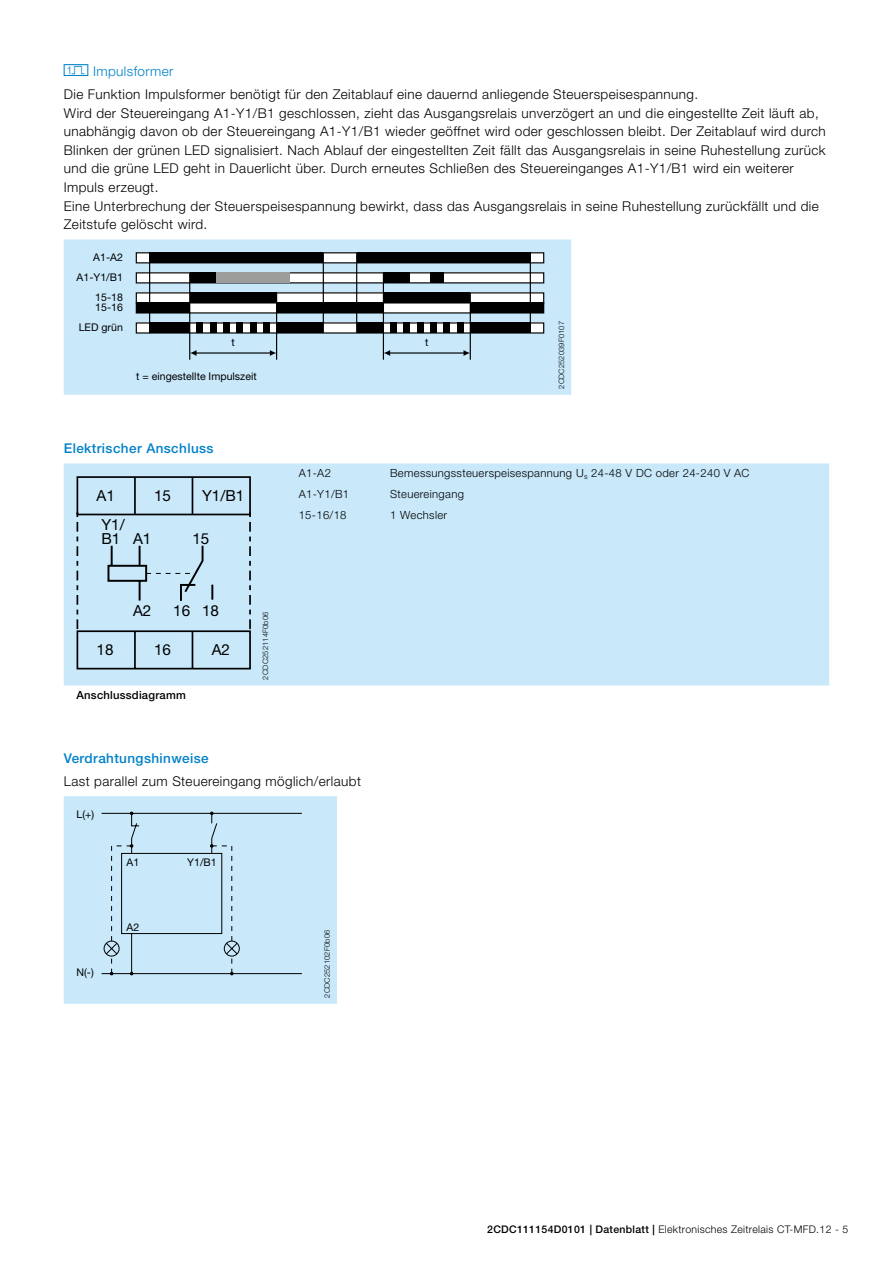
<style>
.page{position:relative;width:893px;height:1263px;background:#fff}
.page>*{position:absolute;margin:0;border:0;box-sizing:border-box;transform-origin:0 0}
.t1{font:15.3px/13.5px "Helvetica Neue LT";color:#000}
.t2{font:300 13.5px/18.6px "Helvetica Neue LT";letter-spacing:.03em;color:#000}
.t3{font:500 13.5px "Helvetica Neue LT";letter-spacing:.03em;color:#0081c9}
.t4{font:300 11.25px "Helvetica Neue LT";letter-spacing:.03em;color:#000}
.t5{font:500 11.25px "Helvetica Neue LT";letter-spacing:.02em;color:#000}
.t6{font:10.65px "Helvetica Neue LT";color:#000}
.t7{font:300 10.5px "Helvetica Neue LT";letter-spacing:.03em;color:#000}
.t8{font:300 7.5px "Helvetica Neue LT";letter-spacing:.02em;color:#000}
.s1{color:#0081c9}
.s2{font-weight:500}
</style>
<div class="page">
<div style="left:64px;top:239px;width:507px;height:156px;background:#c9e9fb"></div>
<div style="left:136px;top:253px;width:408px;height:10px;background:#fff"></div>
<div style="left:136px;top:252px;width:408px;height:11px;border:1px solid #000"></div>
<div style="left:136px;top:273px;width:408px;height:10px;background:#fff"></div>
<div style="left:136px;top:293px;width:408px;height:10px;background:#fff"></div>
<div style="left:136px;top:292px;width:408px;height:11px;border:1px solid #000"></div>
<div style="left:136px;top:303px;width:408px;height:10px;background:#fff"></div>
<div style="left:136px;top:302px;width:408px;height:11px;border:1px solid #000"></div>
<div style="left:277px;top:303px;width:106px;height:10px;background:#000"></div>
<div style="left:470px;top:303px;width:74px;height:10px;background:#000"></div>
<div style="left:136px;top:303px;width:54px;height:10px;background:#000"></div>
<div style="left:150px;top:253px;width:173px;height:10px;background:#000"></div>
<div style="left:357px;top:253px;width:173px;height:10px;background:#000"></div>
<div style="left:190px;top:293px;width:87px;height:10px;background:#000"></div>
<div style="left:383px;top:293px;width:87px;height:10px;background:#000"></div>
<div style="left:136px;top:323px;width:408px;height:10px;background:#fff"></div>
<div style="left:136px;top:322px;width:408px;height:12px;border:1px solid #000"></div>
<hr style="left:149px;top:253px;width:1px;height:80px;background:#000">
<hr style="left:276px;top:293px;width:1px;height:67px;background:#000">
<hr style="left:189px;top:273px;width:1px;height:87px;background:#000">
<hr style="left:193px;top:352px;width:80px;height:2px;background:#000">
<svg style="left:270px;top:350px;width:6px;height:6px"></svg>
<svg style="left:190px;top:350px;width:6px;height:6px"></svg>
<hr style="left:470px;top:293px;width:1px;height:67px;background:#000">
<hr style="left:383px;top:273px;width:1px;height:87px;background:#000">
<hr style="left:387px;top:352px;width:80px;height:2px;background:#000">
<svg style="left:464px;top:350px;width:6px;height:6px"></svg>
<svg style="left:384px;top:350px;width:6px;height:6px"></svg>
<hr style="left:530px;top:253px;width:1px;height:80px;background:#000">
<div style="left:196px;top:323px;width:7px;height:10px;background:#000"></div>
<div style="left:210px;top:323px;width:6px;height:10px;background:#000"></div>
<div style="left:223px;top:323px;width:7px;height:10px;background:#000"></div>
<div style="left:236px;top:323px;width:7px;height:10px;background:#000"></div>
<div style="left:250px;top:323px;width:7px;height:10px;background:#000"></div>
<div style="left:263px;top:323px;width:7px;height:10px;background:#000"></div>
<div style="left:150px;top:323px;width:40px;height:10px;background:#000"></div>
<hr style="left:323px;top:253px;width:1px;height:80px;background:#000">
<hr style="left:356px;top:253px;width:1px;height:80px;background:#000">
<div style="left:383px;top:273px;width:27px;height:10px;background:#000"></div>
<div style="left:430px;top:273px;width:13px;height:10px;background:#000"></div>
<div style="left:190px;top:273px;width:26px;height:10px;background:#000"></div>
<div style="left:216px;top:273px;width:74px;height:10px;background:#9d9d9c"></div>
<div style="left:277px;top:323px;width:46px;height:10px;background:#000"></div>
<div style="left:390px;top:323px;width:7px;height:10px;background:#000"></div>
<div style="left:403px;top:323px;width:7px;height:10px;background:#000"></div>
<div style="left:417px;top:323px;width:6px;height:10px;background:#000"></div>
<div style="left:430px;top:323px;width:7px;height:10px;background:#000"></div>
<div style="left:443px;top:323px;width:7px;height:10px;background:#000"></div>
<div style="left:457px;top:323px;width:7px;height:10px;background:#000"></div>
<div style="left:470px;top:323px;width:60px;height:10px;background:#000"></div>
<div style="left:357px;top:323px;width:26px;height:10px;background:#000"></div>
<div style="left:64px;top:463px;width:765px;height:222px;background:#c9e9fb"></div>
<svg style="left:77px;top:476px;width:174px;height:193px;background:#bad8e9"></svg>
<div style="left:64px;top:796px;width:273px;height:208px;background:#c9e9fb"></div>
<hr style="left:102px;top:813px;width:200px;height:1px;background:#000">
<hr style="left:102px;top:973px;width:200px;height:1px;background:#000">
<svg style="left:103px;top:812px;width:137px;height:164px;background:#bfddef"></svg>
<p class="t2" style="left:64px;top:60px;width:636px;line-height:22.8px"><span class="s1">★ Impulsformer<br></span>Die Funktion Impulsformer benötigt für den Zeitablauf eine dauernd anliegende Steuerspeisespannung.</p>
<p class="t2" style="left:64px;top:103px;width:763px">Wird der Steuereingang A1‑Y1/B1 geschlossen, zieht das Ausgangsrelais unverzögert an und die eingestellte Zeit läuft ab, unabhängig davon ob der Steuereingang A1‑Y1/B1 wieder geöffnet wird oder geschlossen bleibt. Der Zeitablauf wird durch Blinken der grünen LED signalisiert. Nach Ablauf der eingestellten Zeit fällt das Ausgangsrelais in seine Ruhestellung zurück und die grüne LED geht in Dauerlicht über. Durch erneutes Schließen des Steuereinganges A1‑Y1/B1 wird ein weiterer Impuls erzeugt.<br>Eine Unterbrechung der Steuerspeisespannung bewirkt, dass das Ausgangsrelais in seine Ruhestellung zurückfällt und die Zeitstufe gelöscht wird.</p>
<p class="t6" style="left:93px;top:251px;width:31px">A1-A2</p>
<p class="t6" style="left:77px;top:271px;width:48px">A1-Y1/B1</p>
<p class="t6" style="left:95px;top:291px;width:29px">15-18</p>
<p class="t6" style="left:95px;top:301px;width:29px">15-16</p>
<p class="t6" style="left:79px;top:321px;width:46px">LED grün</p>
<p class="t6" style="left:231px;top:336px;width:5px">t</p>
<p class="t6" style="left:425px;top:336px;width:5px">t</p>
<p class="t6" style="left:136px;top:370px;width:122px">t = eingestellte Impulszeit</p>
<p class="t8" style="left:557px;top:389px;width:69px;rotate:-90deg">2CDC252039F0107</p>
<p class="t3" style="left:64px;top:440px;width:151px">Elektrischer Anschluss</p>
<p class="t1" style="left:97px;top:489px;width:20px">A1</p>
<p class="t1" style="left:133px;top:532px;width:20px">A1</p>
<p class="t1" style="left:202px;top:489px;width:44px">Y1/B1</p>
<p class="t1" style="left:154px;top:489px;width:18px">15</p>
<p class="t1" style="left:101px;top:518px;width:25px">Y1/<br>B1</p>
<p class="t1" style="left:192px;top:532px;width:18px">15</p>
<p class="t1" style="left:97px;top:642px;width:18px">18</p>
<p class="t1" style="left:133px;top:604px;width:20px">A2</p>
<p class="t1" style="left:173px;top:604px;width:18px">16</p>
<p class="t1" style="left:202px;top:604px;width:18px">18</p>
<p class="t1" style="left:154px;top:642px;width:18px">16</p>
<p class="t1" style="left:212px;top:642px;width:20px">A2</p>
<p class="t8" style="left:261px;top:679px;width:69px;rotate:-90deg">2CDC252114F0b06</p>
<p class="t5" style="left:77px;top:688px;width:111px">Anschlussdiagramm</p>
<p class="t4" style="left:299px;top:466px;width:34px">A1‑A2</p>
<p class="t4" style="left:390px;top:466px;width:361px">Bemessungssteuerspeisespannung U<sub>s</sub> 24‑48 V DC oder 24‑240 V AC</p>
<p class="t4" style="left:299px;top:487px;width:52px">A1‑Y1/B1</p>
<p class="t4" style="left:390px;top:487px;width:75px">Steuereingang</p>
<p class="t4" style="left:299px;top:508px;width:49px">15-16/18</p>
<p class="t4" style="left:390px;top:508px;width:59px">1 Wechsler</p>
<p class="t3" style="left:64px;top:750px;width:147px">Verdrahtungshinweise</p>
<p class="t2" style="left:64px;top:772px;width:299px">Last parallel zum Steuereingang möglich/erlaubt</p>
<p class="t6" style="left:77px;top:808px;width:19px">L(+)</p>
<p class="t6" style="left:77px;top:965px;width:19px">N(-)</p>
<p class="t6" style="left:127px;top:856px;width:14px">A1</p>
<p class="t6" style="left:187px;top:856px;width:31px">Y1/B1</p>
<p class="t6" style="left:127px;top:921px;width:14px">A2</p>
<p class="t8" style="left:322px;top:998px;width:69px;rotate:-90deg">2CDC252102F0b06</p>
<p class="t7" style="left:487px;top:1223px;width:363px"><span class="s2">2CDC111154D0101 | Datenblatt |</span> Elektronisches Zeitrelais CT-MFD.12 - 5</p>
</div>
